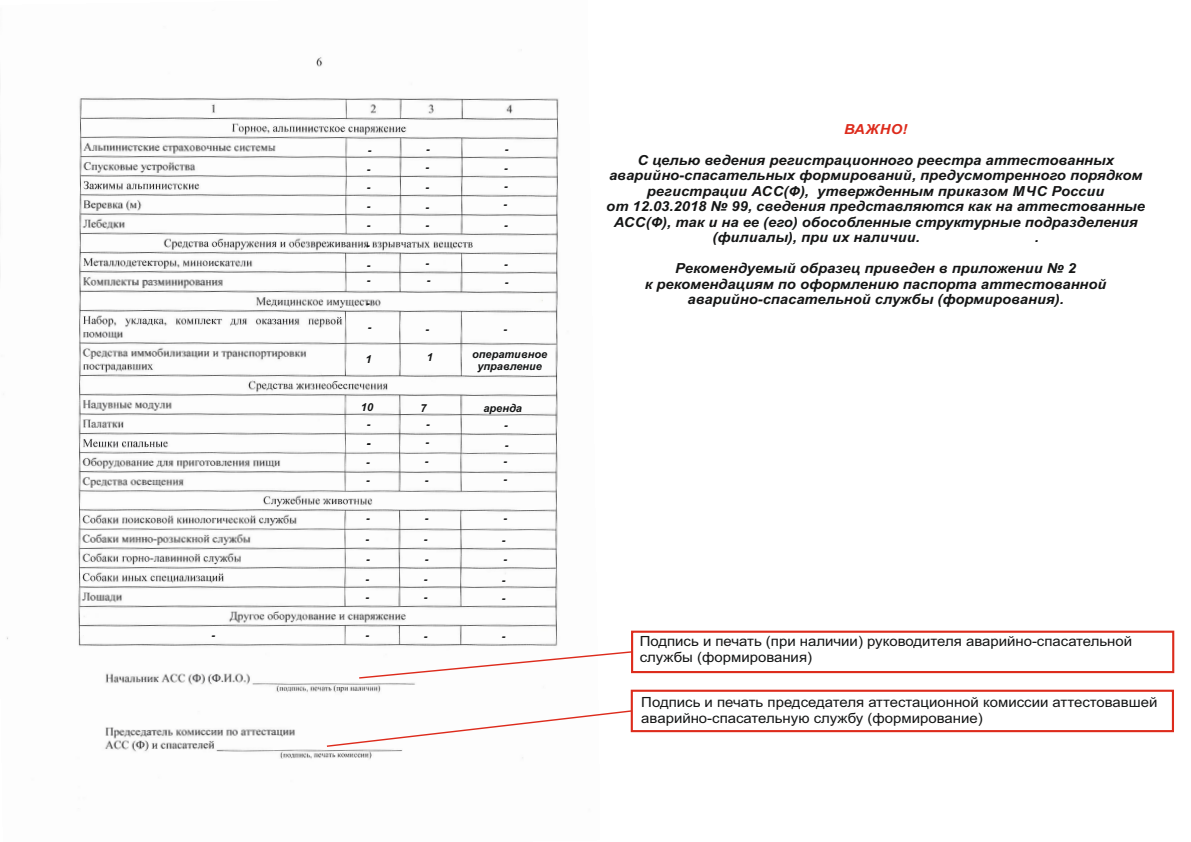
<style>
.page{position:relative;width:1191px;height:842px;background:#fff}
.page>*{position:absolute;margin:0;border:0;box-sizing:border-box;transform-origin:0 0}
.t1{font:14px/15.6px "Arial";color:#151616;scale:1.07 1}
.t2{font:italic 700 13.8px/15.5px "Arial";color:#151616;text-align:center;scale:1.07 1}
.t3{font:italic 700 13.8px "Arial";letter-spacing:.035em;color:#dd2b1c;scale:1.07 1}
.t4{font:italic 700 11px/21.5px "Arial";color:#151616}
</style>
<div class="page">
<img style="left:0;top:49px;width:559px;height:710px">
<div style="left:631px;top:631px;width:543px;height:42px;border:2px solid #dd2b1c"></div>
<svg style="left:358px;top:650px;width:275px;height:29px"></svg>
<svg style="left:325px;top:709px;width:308px;height:39px"></svg>
<div style="left:631px;top:690px;width:543px;height:42px;border:2px solid #dd2b1c"></div>
<p class="t4" style="left:368px;top:141px;width:5px">-</p>
<p class="t4" style="left:367px;top:159px;width:5px">-</p>
<p class="t4" style="left:426px;top:139px;width:5px">-</p>
<p class="t4" style="left:505px;top:139px;width:5px">-</p>
<p class="t4" style="left:425px;top:158px;width:5px">-</p>
<p class="t4" style="left:504px;top:158px;width:5px">-</p>
<p class="t4" style="left:367px;top:177px;width:5px">-</p>
<p class="t4" style="left:425px;top:177px;width:5px">-</p>
<p class="t4" style="left:504px;top:176px;width:5px">-</p>
<p class="t4" style="left:367px;top:197px;width:5px">-</p>
<p class="t4" style="left:425px;top:197px;width:5px">-</p>
<p class="t4" style="left:503px;top:194px;width:5px">-</p>
<p class="t4" style="left:367px;top:215px;width:5px">-</p>
<p class="t4" style="left:425px;top:215px;width:5px">-</p>
<p class="t4" style="left:504px;top:215px;width:5px">-</p>
<p class="t4" style="left:366px;top:236px;width:5px">-</p>
<p class="t4" style="left:367px;top:255px;width:5px">-</p>
<p class="t4" style="left:425px;top:254px;width:5px">-</p>
<p class="t4" style="left:504px;top:254px;width:5px">-</p>
<p class="t4" style="left:367px;top:271px;width:5px">-</p>
<p class="t4" style="left:427px;top:271px;width:5px">-</p>
<p class="t4" style="left:505px;top:272px;width:5px">-</p>
<p class="t4" style="left:366px;top:294px;width:5px">-</p>
<p class="t4" style="left:368px;top:317px;width:5px">-</p>
<p class="t4" style="left:425px;top:319px;width:5px">-</p>
<p class="t4" style="left:503px;top:319px;width:5px">-</p>
<p class="t4" style="left:365px;top:349px;width:8px">1</p>
<p class="t4" style="left:427px;top:347px;width:8px">1</p>
<p class="t4" style="left:472px;top:349px;width:77px;line-height:12.3px;text-align:center">оперативное управление</p>
<p class="t4" style="left:361px;top:397px;width:14px">10</p>
<p class="t4" style="left:420px;top:398px;width:8px">7</p>
<p class="t4" style="left:483px;top:398px;width:40px">аренда</p>
<p class="t4" style="left:367px;top:415px;width:5px">-</p>
<p class="t4" style="left:426px;top:415px;width:5px">-</p>
<p class="t4" style="left:504px;top:415px;width:5px">-</p>
<p class="t4" style="left:367px;top:434px;width:5px">-</p>
<p class="t4" style="left:425px;top:432px;width:5px">-</p>
<p class="t4" style="left:505px;top:435px;width:5px">-</p>
<p class="t4" style="left:366px;top:453px;width:5px">-</p>
<p class="t4" style="left:425px;top:451px;width:5px">-</p>
<p class="t4" style="left:503px;top:451px;width:5px">-</p>
<p class="t4" style="left:366px;top:471px;width:5px">-</p>
<p class="t4" style="left:425px;top:470px;width:5px">-</p>
<p class="t4" style="left:366px;top:508px;width:5px">-</p>
<p class="t4" style="left:425px;top:509px;width:5px">-</p>
<p class="t4" style="left:365px;top:529px;width:5px">-</p>
<p class="t4" style="left:424px;top:529px;width:5px">-</p>
<p class="t4" style="left:503px;top:469px;width:5px">-</p>
<p class="t4" style="left:502px;top:508px;width:7px">- -</p>
<p class="t4" style="left:502px;top:549px;width:7px">- -</p>
<p class="t4" style="left:366px;top:549px;width:5px">-</p>
<p class="t4" style="left:425px;top:549px;width:5px">-</p>
<p class="t4" style="left:365px;top:587px;width:5px">-</p>
<p class="t4" style="left:424px;top:587px;width:5px">-</p>
<p class="t4" style="left:502px;top:588px;width:5px">-</p>
<p class="t4" style="left:365px;top:570px;width:5px">-</p>
<p class="t4" style="left:424px;top:570px;width:5px">-</p>
<p class="t4" style="left:211px;top:625px;width:5px">-</p>
<p class="t4" style="left:365px;top:626px;width:5px">-</p>
<p class="t4" style="left:424px;top:626px;width:5px">-</p>
<p class="t4" style="left:502px;top:627px;width:5px">-</p>
<p class="t3" style="left:844px;top:124px;width:61px">ВАЖНО!</p>
<p class="t2" style="left:637px;top:154px;width:447px">С целью ведения регистрационного реестра аттестованных</p>
<p class="t2" style="left:609px;top:169px;width:500px">аварийно-спасательных формирований, предусмотренного порядком</p>
<p class="t2" style="left:647px;top:185px;width:429px">регистрации АСС(Ф), утвержденным приказом МЧС России</p>
<p class="t2" style="left:606px;top:200px;width:505px">от 12.03.2018 № 99, сведения представляются как на аттестованные</p>
<p class="t2" style="left:614px;top:215px;width:491px">АСС(Ф), так и на ее (его) обособленные структурные подразделения</p>
<p class="t2" style="left:712px;top:231px;width:195px">(филиалы), при их наличии.</p>
<p class="t2" style="left:1034px;top:231px;width:5px">.</p>
<p class="t2" style="left:645px;top:262px;width:433px">Рекомендуемый образец приведен в приложении № 2<br>к рекомендациям по оформлению паспорта аттестованной аварийно-спасательной службы (формирования).</p>
<p class="t1" style="left:639px;top:634px;width:462px">Подпись и печать (при наличии) руководителя аварийно-спасательной службы (формирования)</p>
<p class="t1" style="left:641px;top:696px;width:484px">Подпись и печать председателя аттестационной комиссии аттестовавшей аварийно-спасательную службу (формирование)</p>
</div>
